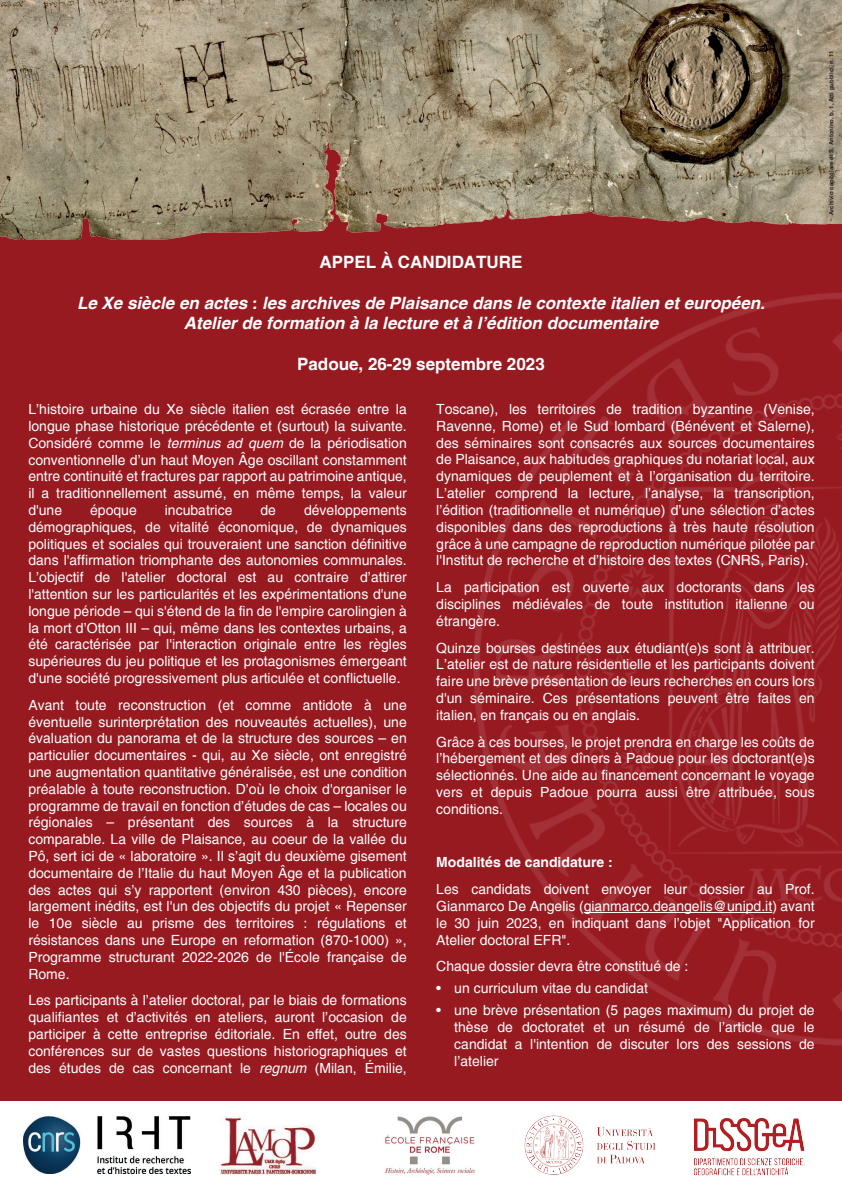
<style>
.page{position:relative;width:842px;height:1191px;background:#fff}
.page>*{position:absolute;margin:0;border:0;box-sizing:border-box;transform-origin:0 0}
.t1{font:italic 700 17px/20.4px "Helvetica";color:#fff;text-align:center}
.t2{font:700 17px "Helvetica";color:#fff}
.t3{font:14px/16.8px "Helvetica";color:#fff;text-align:justify}
.t4{font:700 14px "Helvetica";color:#fff}
.t5{font:700 6px "Helvetica";color:#231f20}
.s1{font-style:italic}
</style>
<div class="page">
<div style="left:0;top:239px;width:842px;height:862px;background:#981a21"></div>
<img style="left:473px;top:290px;width:369px;height:755px">
<img style="left:0;top:0;width:842px;height:239px">
<hr style="left:584px;top:912px;width:188px;height:1px;background:#fff">
<img style="left:24px;top:1116px;width:166px;height:57px">
<img style="left:385px;top:1116px;width:90px;height:59px">
<img style="left:694px;top:1118px;width:111px;height:58px">
<img style="left:219px;top:1116px;width:97px;height:58px">
<img style="left:524px;top:1115px;width:131px;height:60px">
<p class="t5" style="left:828px;top:215px;width:167px;rotate:-90deg">Archivio capitolare di S. Antonino, b. 1, Atti pubblici, n. 11</p>
<p class="t2" style="left:319px;top:251px;width:205px">APPEL À CANDIDATURE</p>
<p class="t1" style="left:77px;top:292px;width:689px">Le Xe siècle en actes : les archives de Plaisance dans le contexte italien et européen.<br>Atelier de formation à la lecture et à l’édition documentaire</p>
<p class="t2" style="left:297px;top:353px;width:249px">Padoue, 26-29 septembre 2023</p>
<p class="t3" style="left:28px;top:401px;width:380px">L’histoire urbaine du Xe siècle italien est écrasée entre la longue phase historique précédente et (surtout) la suivante.<br>Considéré comme le <span class="s1">terminus ad quem</span> de la périodisation conventionnelle d’un haut Moyen Âge oscillant constamment entre continuité et fractures par rapport au patrimoine antique, il a traditionnellement assumé, en même temps, la valeur d'une</p>
<p class="t3" style="left:436px;top:401px;width:380px">Toscane), les territoires de tradition byzantine (Venise, Ravenne, Rome) et le Sud lombard (Bénévent et Salerne), des séminaires sont consacrés aux sources documentaires de Plaisance, aux habitudes graphiques du notariat local, aux dynamiques de peuplement et à l’organisation du territoire.<br>L’atelier comprend la lecture, l’analyse, la transcription, l’édition (traditionnelle et numérique) d’une sélection d’actes disponibles dans des reproductions à très haute résolution grâce à une campagne de reproduction numérique pilotée par l'Institut de recherche et d’histoire des textes (CNRS, Paris).</p>
<p class="t3" style="left:436px;top:579px;width:380px">La participation est ouverte aux doctorants dans les disciplines médiévales de toute institution italienne ou étrangère.</p>
<p class="t3" style="left:436px;top:639px;width:380px">Quinze bourses destinées aux étudiant(e)s sont à attribuer.<br>L’atelier est de nature résidentielle et les participants doivent faire une brève présentation de leurs recherches en cours lors d'un séminaire. Ces présentations peuvent être faites en italien, en français ou en anglais.</p>
<p class="t3" style="left:436px;top:733px;width:380px">Grâce à ces bourses, le projet prendra en charge les coûts de l’hébergement et des dîners à Padoue pour les doctorant(e)s sélectionnés. Une aide au financement concernant le voyage vers et depuis Padoue pourra aussi être attribuée, sous conditions.</p>
<p class="t3" style="left:28px;top:502px;width:380px;text-indent:276px">développements démographiques, de vitalité économique, de dynamiques politiques et sociales qui trouveraient une sanction définitive dans l'affirmation triomphante des autonomies communales.<br>L’objectif de l'atelier doctoral est au contraire d’attirer l'attention sur les particularités et les expérimentations d'une longue période – qui s'étend de la fin de l'empire carolingien à la mort d’Otton III – qui, même dans les contextes urbains, a été caractérisée par l'interaction originale entre les règles supérieures du jeu politique et les protagonismes émergeant d'une société progressivement plus articulée et conflictuelle.</p>
<p class="t3" style="left:28px;top:696px;width:380px">Avant toute reconstruction (et comme antidote à une éventuelle surinterprétation des nouveautés actuelles), une évaluation du panorama et de la structure des sources – en particulier documentaires - qui, au Xe siècle, ont enregistré une augmentation quantitative généralisée, est une condition préalable à toute reconstruction. D’où le choix d'organiser le programme de travail en fonction d’études de cas – locales ou régionales – présentant des sources à la structure comparable. La ville de Plaisance, au coeur de la vallée du Pô, sert ici de « laboratoire ». Il s’agit du deuxième gisement documentaire de l’Italie du haut Moyen Âge et la publication des actes qui s’y rapportent (environ 430 pièces), encore largement inédits, est l'un des objectifs du projet « Repenser le 10e siècle au prisme des territoires : régulations et résistances dans une Europe en reformation (870-1000) », Programme structurant 2022-2026 de l'École française de Rome.</p>
<p class="t3" style="left:28px;top:992px;width:380px">Les participants à l’atelier doctoral, par le biais de formations qualifiantes et d’activités en ateliers, auront l’occasion de participer à cette entreprise éditoriale. En effet, outre des conférences sur de vastes questions historiographiques et des études de cas concernant le <span class="s1">regnum</span> (Milan, Émilie,</p>
<p class="t3" style="left:90px;top:502px;width:48px">époque</p>
<p class="t3" style="left:165px;top:502px;width:69px">incubatrice</p>
<p class="t3" style="left:260px;top:502px;width:17px">de</p>
<p class="t4" style="left:436px;top:854px;width:178px">Modalités de candidature :</p>
<p class="t3" style="left:436px;top:881px;width:380px">Les candidats doivent envoyer leur dossier au Prof.<br>Gianmarco De Angelis (gianmarco.deangelis@unipd.it) avant le 30 juin 2023, en indiquant dans l’objet "Application for Atelier doctoral EFR".</p>
<p class="t3" style="left:436px;top:958px;width:254px">Chaque dossier devra être constitué de :</p>
<p class="t3" style="left:436px;top:980px;width:213px">• un curriculum vitae du candidat</p>
<p class="t3" style="left:454px;top:1002px;width:362px;text-indent:-18px">• une brève présentation (5 pages maximum) du projet de thèse de doctoratet et un résumé de l’article que le candidat a l'intention de discuter lors des sessions de l’atelier</p>
</div>
